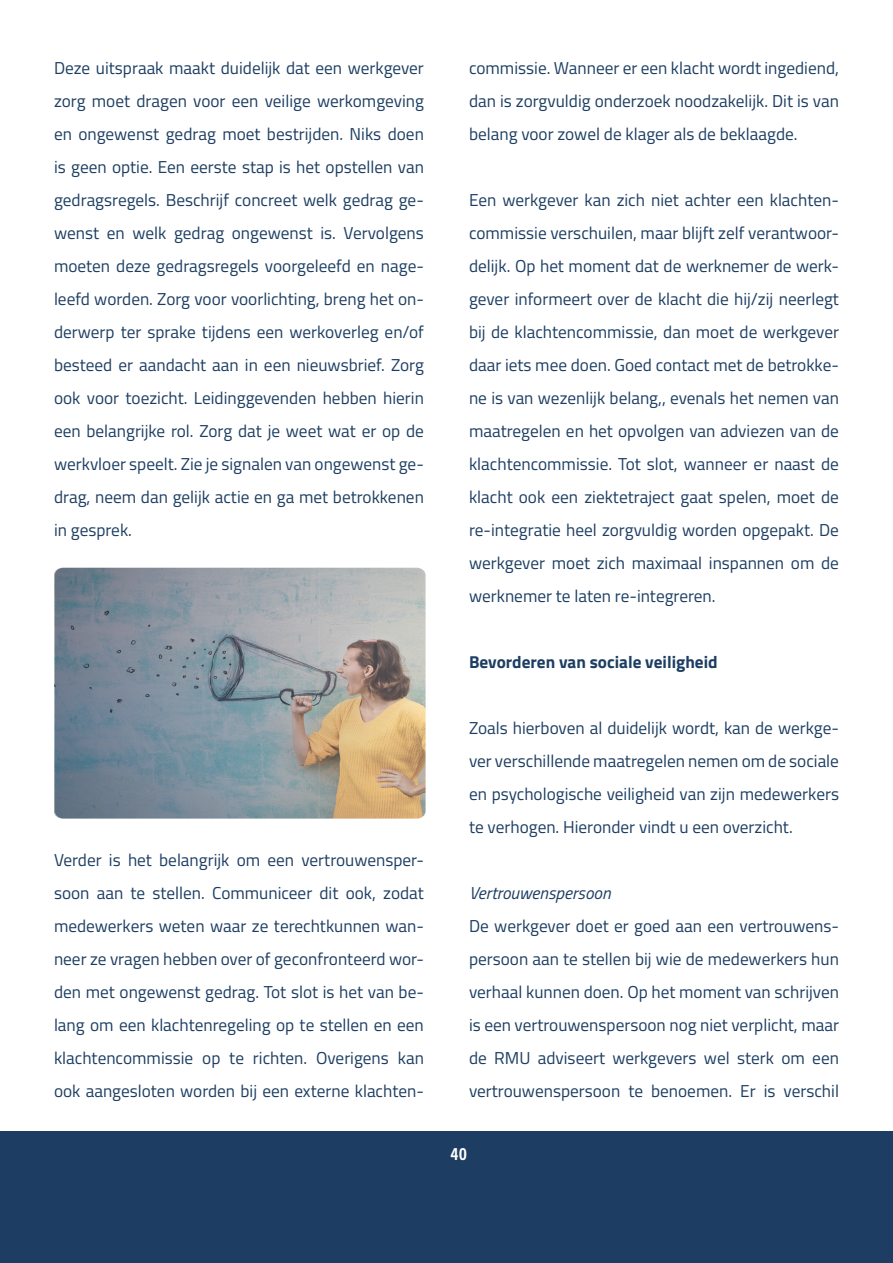
<style>
.page{position:relative;width:893px;height:1263px;background:#fff}
.page>*{position:absolute;margin:0;border:0;box-sizing:border-box;transform-origin:0 0}
.t1{font:700 18px "Acumin Pro Cond";color:#fff}
.t2{font:17.25px/33px "Titillium Web";color:#1d3e62;text-align:justify}
.t3{font:700 17.25px "Titillium Web";color:#1d3e62}
.t4{font:italic 17.25px "Titillium Web";color:#1d3e62}
</style>
<div class="page">
<div style="left:0;top:1131px;width:893px;height:132px;background:#1d3e62"></div>
<img style="left:55px;top:568px;width:371px;height:251px">
<p class="t2" style="left:54px;top:50px;width:371px">Deze uitspraak maakt duidelijk dat een werkgever zorg moet dragen voor een veilige werkomgeving en ongewenst gedrag moet bestrijden. Niks doen is geen optie. Een eerste stap is het opstellen van gedragsregels. Beschrijf concreet welk gedrag ge&shy;wenst en welk gedrag ongewenst is. Vervolgens moeten deze gedragsregels voorgeleefd en nage&shy;leefd worden. Zorg voor voorlichting, breng het on&shy;derwerp ter sprake tijdens een werkoverleg en/of besteed er aandacht aan in een nieuwsbrief. Zorg ook voor toezicht. Leidinggevenden hebben hierin een belangrijke rol. Zorg dat je weet wat er op de werkvloer speelt. Zie je signalen van ongewenst ge&shy;drag, neem dan gelijk actie en ga met betrokkenen in gesprek.</p>
<p class="t2" style="left:54px;top:842px;width:371px">Verder is het belangrijk om een vertrouwensper&shy;soon aan te stellen. Communiceer dit ook, zodat medewerkers weten waar ze terechtkunnen wan&shy;neer ze vragen hebben over of geconfronteerd wor&shy;den met ongewenst gedrag. Tot slot is het van be&shy;lang om een klachtenregeling op te stellen en een klachtencommissie op te richten. Overigens kan ook aangesloten worden bij een externe klachten-</p>
<p class="t2" style="left:469px;top:50px;width:371px">commissie. Wanneer er een klacht wordt ingediend, dan is zorgvuldig onderzoek noodzakelijk. Dit is van belang voor zowel de klager als de beklaagde.</p>
<p class="t2" style="left:469px;top:182px;width:371px">Een werkgever kan zich niet achter een klachten&shy;commissie verschuilen, maar blijft zelf verantwoor&shy;delijk. Op het moment dat de werknemer de werk&shy;gever informeert over de klacht die hij/zij neerlegt bij de klachtencommissie, dan moet de werkgever daar iets mee doen. Goed contact met de betrokke&shy;ne is van wezenlijk belang,, evenals het nemen van maatregelen en het opvolgen van adviezen van de klachtencommissie. Tot slot, wanneer er naast de klacht ook een ziektetraject gaat spelen, moet de re-integratie heel zorgvuldig worden opgepakt. De werkgever moet zich maximaal inspannen om de werknemer te laten re-integreren.</p>
<p class="t3" style="left:469px;top:648px;width:250px">Bevorderen van sociale veiligheid</p>
<p class="t2" style="left:469px;top:710px;width:371px">Zoals hierboven al duidelijk wordt, kan de werkge&shy;ver verschillende maatregelen nemen om de sociale en psychologische veiligheid van zijn medewerkers te verhogen. Hieronder vindt u een overzicht.</p>
<p class="t4" style="left:469px;top:880px;width:143px">Vertrouwenspersoon</p>
<p class="t2" style="left:469px;top:908px;width:371px">De werkgever doet er goed aan een vertrouwens&shy;persoon aan te stellen bij wie de medewerkers hun verhaal kunnen doen. Op het moment van schrijven is een vertrouwenspersoon nog niet verplicht, maar de RMU adviseert werkgevers wel sterk om een vertrouwenspersoon te benoemen. Er is verschil</p>
<p class="t1" style="left:451px;top:1142px;width:18px">40</p>
</div>
